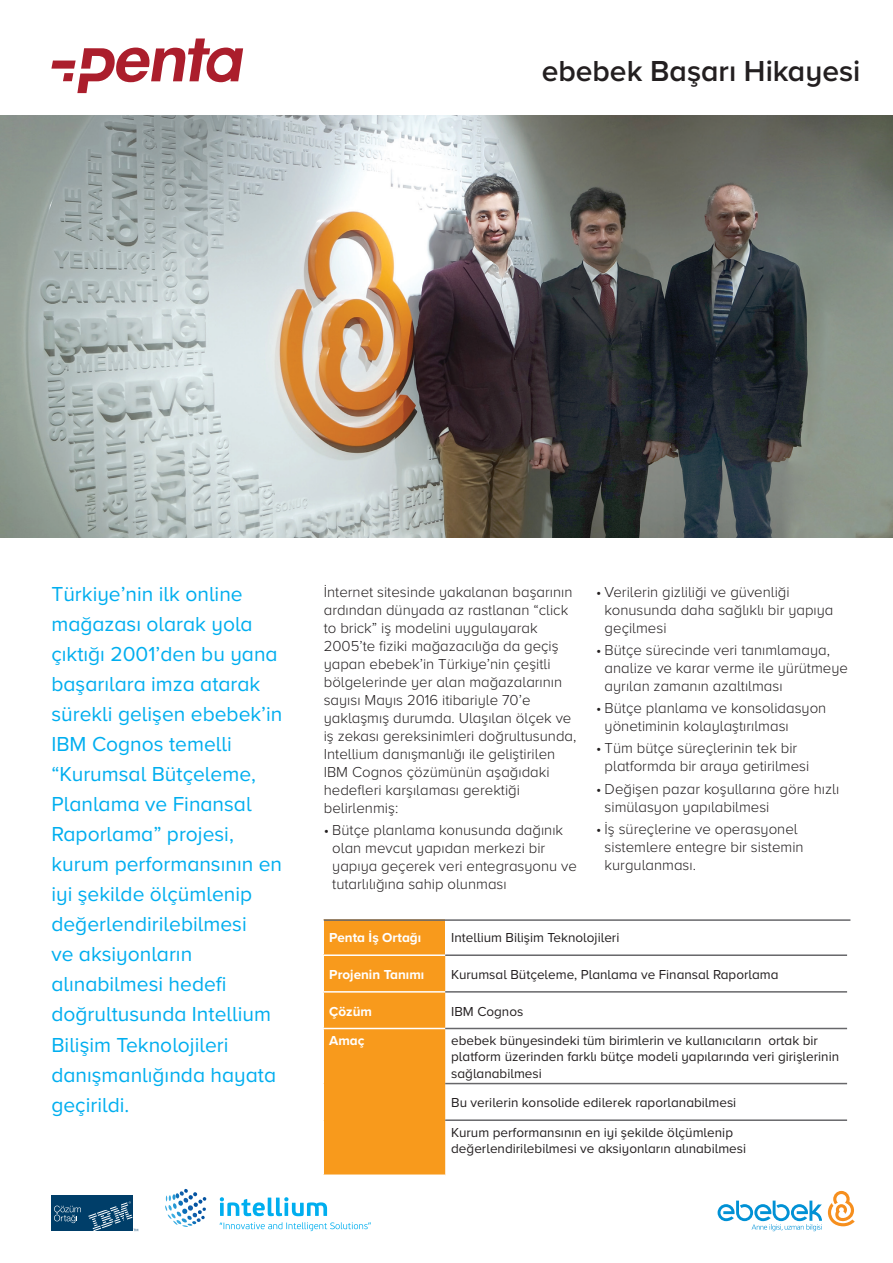
<style>
.page{position:relative;width:893px;height:1263px;background:#fff}
.page>*{position:absolute;margin:0;border:0;box-sizing:border-box;transform-origin:0 0}
.t1{font:600 30px "Proxima Nova A";color:#231f20}
.t2{font:21px/30px "Proxima Nova A";color:#00aeef}
.t3{font:300 15px/18px "Proxima Nova A";color:#231f20}
.t4{font:13.5px/16.2px "Proxima Nova A";color:#231f20}
.t5{font:700 13.5px "Proxima Nova A";color:#fff}
</style>
<div class="page">
<img style="left:0;top:116px;width:893px;height:422px">
<svg style="left:51px;top:39px;width:192px;height:54px"></svg>
<div style="left:323px;top:918px;width:122px;height:37px;background:#f89a1c"></div>
<div style="left:324px;top:956px;width:121px;height:218px;background:#f89a1c"></div>
<hr style="left:322px;top:954px;width:123px;height:2px;background:#fff">
<hr style="left:322px;top:918px;width:123px;height:1px;background:#fff">
<hr style="left:322px;top:919px;width:2px;height:35px;background:#fff">
<hr style="left:322px;top:991px;width:123px;height:1px;background:#fff">
<hr style="left:322px;top:1028px;width:123px;height:1px;background:#fff">
<hr style="left:445px;top:991px;width:402px;height:1px;background:#67676a">
<hr style="left:445px;top:1028px;width:402px;height:1px;background:#67676a">
<hr style="left:445px;top:1083px;width:402px;height:1px;background:#67676a">
<hr style="left:445px;top:1119px;width:402px;height:2px;background:#67676a">
<hr style="left:445px;top:954px;width:402px;height:2px;background:#67676a">
<hr style="left:324px;top:919px;width:526px;height:2px;background:#67676a">
<div style="left:51px;top:1196px;width:81px;height:35px;background:#003e69"></div>
<svg style="left:54px;top:1205px;width:27px;height:18px"></svg>
<svg style="left:88px;top:1201px;width:50px;height:30px"></svg>
<svg style="left:828px;top:1191px;width:27px;height:35px"></svg>
<svg style="left:718px;top:1200px;width:104px;height:31px"></svg>
<svg style="left:165px;top:1188px;width:42px;height:39px"></svg>
<svg style="left:220px;top:1197px;width:107px;height:19px"></svg>
<svg style="left:220px;top:1222px;width:151px;height:9px"></svg>
<h1 class="t1" style="left:542px;top:53px;width:320px">ebebek Başarı Hikayesi</h1>
<p class="t2" style="left:51px;top:580px;width:232px">Türkiye’nin ilk online mağazası olarak yola çıktığı 2001’den bu yana başarılara imza atarak sürekli gelişen ebebek’in<br>IBM Cognos temelli “Kurumsal Bütçeleme,<br>Planlama ve Finansal<br>Raporlama” projesi, kurum performansının en iyi şekilde ölçümlenip değerlendirilebilmesi<br>ve aksiyonların alınabilmesi hedefi doğrultusunda Intellium<br>Bilişim Teknolojileri danışmanlığında hayata geçirildi.</p>
<p class="t3" style="left:324px;top:583px;width:254px">İnternet sitesinde yakalanan başarının ardından dünyada az rastlanan “click to brick” iş modelini uygulayarak 2005’te fiziki mağazacılığa da geçiş yapan ebebek’in Türkiye’nin çeşitli bölgelerinde yer alan mağazalarının sayısı Mayıs 2016 itibariyle 70’e yaklaşmış durumda. Ulaşılan ölçek ve iş zekası gereksinimleri doğrultusunda, Intellium danışmanlığı ile geliştirilen IBM Cognos çözümünün aşağıdaki hedefleri karşılaması gerektiği belirlenmiş:</p>
<p class="t3" style="left:605px;top:583px;width:230px;text-indent:-9px">• Verilerin gizliliği ve güvenliği konusunda daha sağlıklı bir yapıya geçilmesi</p>
<p class="t3" style="left:605px;top:641px;width:245px;text-indent:-9px">• Bütçe sürecinde veri tanımlamaya, analize ve karar verme ile yürütmeye ayrılan zamanın azaltılması</p>
<p class="t3" style="left:605px;top:699px;width:223px;text-indent:-9px">• Bütçe planlama ve konsolidasyon yönetiminin kolaylaştırılması</p>
<p class="t3" style="left:605px;top:739px;width:206px;text-indent:-9px">• Tüm bütçe süreçlerinin tek bir platformda bir araya getirilmesi</p>
<p class="t3" style="left:605px;top:780px;width:236px;text-indent:-9px">• Değişen pazar koşullarına göre hızlı simülasyon yapılabilmesi</p>
<p class="t3" style="left:605px;top:820px;width:201px;text-indent:-9px">• İş süreçlerine ve operasyonel sistemlere entegre bir sistemin kurgulanması.</p>
<p class="t3" style="left:332px;top:821px;width:246px;text-indent:-9px">• Bütçe planlama konusunda dağınık olan mevcut yapıdan merkezi bir yapıya geçerek veri entegrasyonu ve tutarlılığına sahip olunması</p>
<p class="t5" style="left:329px;top:930px;width:93px">Penta İş Ortağı</p>
<p class="t4" style="left:451px;top:930px;width:170px">Intellium Bilişim Teknolojileri</p>
<p class="t5" style="left:329px;top:966px;width:97px">Projenin Tanımı</p>
<p class="t4" style="left:451px;top:966px;width:329px">Kurumsal Bütçeleme, Planlama ve Finansal Raporlama</p>
<p class="t5" style="left:329px;top:1003px;width:44px">Çözüm</p>
<p class="t4" style="left:451px;top:1003px;width:74px">IBM Cognos</p>
<p class="t5" style="left:329px;top:1032px;width:37px">Amaç</p>
<p class="t4" style="left:451px;top:1033px;width:389px">ebebek bünyesindeki tüm birimlerin ve kullanıcıların ortak bir platform üzerinden farklı bütçe modeli yapılarında veri girişlerinin sağlanabilmesi</p>
<p class="t4" style="left:451px;top:1088px;width:287px;line-height:29.7px">Bu verilerin konsolide edilerek raporlanabilmesi<br>Kurum performansının en iyi şekilde ölçümlenip</p>
<p class="t4" style="left:451px;top:1141px;width:296px">değerlendirilebilmesi ve aksiyonların alınabilmesi</p>
</div>
